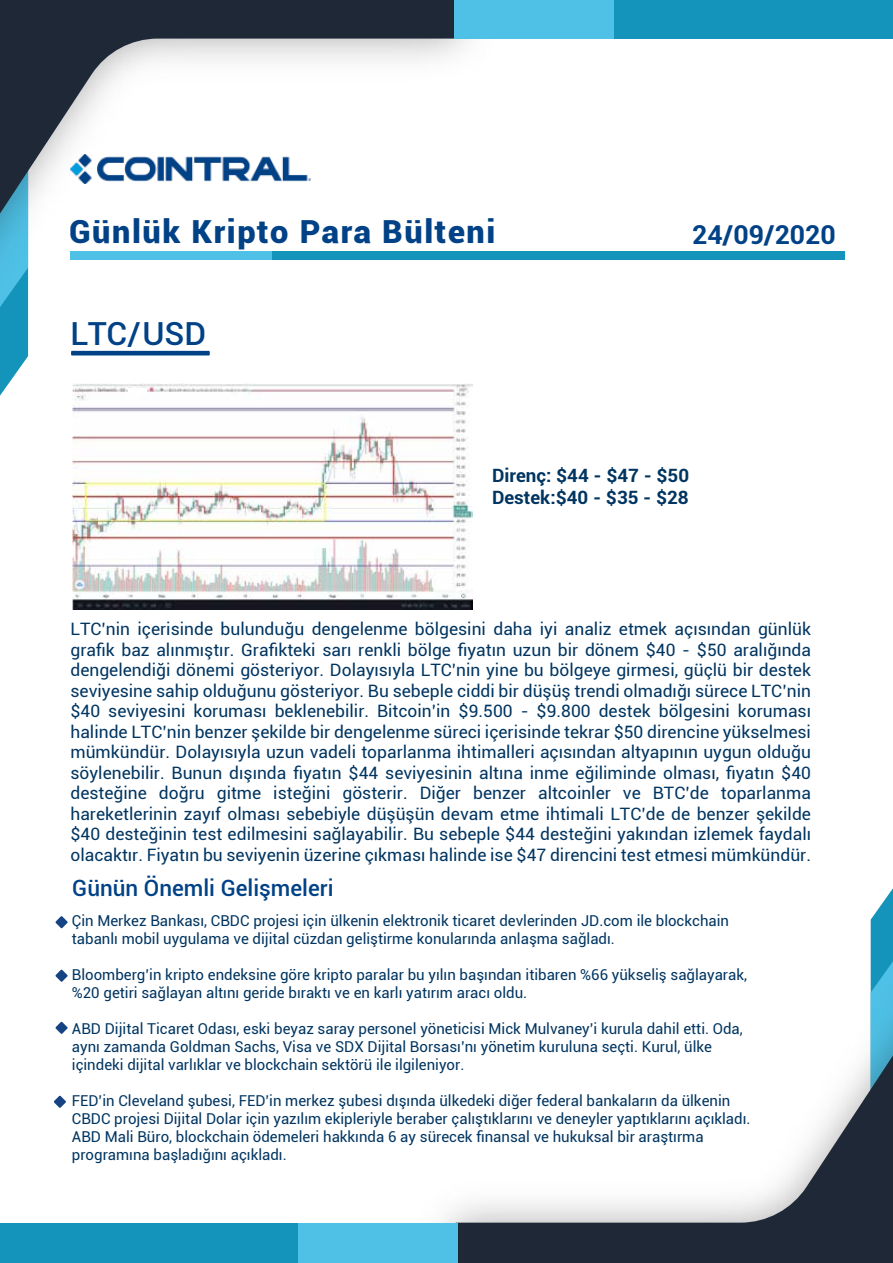
<style>
.page{position:relative;width:893px;height:1263px;background:#fff}
.page>*{position:absolute;margin:0;border:0;box-sizing:border-box;transform-origin:0 0}
.t1{font:900 31.8px "Roboto";letter-spacing:.05em;color:#014186}
.t2{font:500 31.8px "Roboto";letter-spacing:-.005em;color:#014186}
.t3{font:700 26.1px "Roboto";color:#014186}
.t4{font:500 22.5px "Roboto";color:#014186}
.t5{font:700 18.3px/22px "Roboto";color:#003561}
.t6{font:17.1px/20.5px "Roboto";color:#003561;text-align:justify}
.t7{font:15px/18px "Roboto";color:#003561}
</style>
<div class="page">
<hr style="left:71px;top:351px;width:139px;height:4px;background:#014186">
<svg style="left:0;top:336px;width:28px;height:60px"></svg>
<img style="left:0;top:39px;width:510px;height:297px">
<svg style="left:0;top:0;width:456px;height:282px"></svg>
<div style="left:454px;top:0;width:439px;height:39px;background:#4fc1e6"></div>
<div style="left:614px;top:0;width:279px;height:39px;background:#1494ba"></div>
<svg style="left:871px;top:888px;width:22px;height:37px"></svg>
<img style="left:402px;top:925px;width:491px;height:299px">
<svg style="left:456px;top:978px;width:437px;height:285px"></svg>
<div style="left:6px;top:1224px;width:452px;height:39px;background:#4fc1e6"></div>
<div style="left:0;top:1224px;width:298px;height:39px;background:#1494ba"></div>
<div style="left:70px;top:252px;width:573px;height:8px;background:#4fc1e6"></div>
<div style="left:273px;top:252px;width:572px;height:8px;background:#1494ba"></div>
<svg style="left:55px;top:1021px;width:13px;height:13px"></svg>
<svg style="left:54px;top:1095px;width:12px;height:13px"></svg>
<svg style="left:55px;top:969px;width:13px;height:13px"></svg>
<svg style="left:55px;top:916px;width:13px;height:13px"></svg>
<img style="left:72px;top:384px;width:401px;height:225px">
<hr style="left:128px;top:388px;width:19px;height:4px;background:#fff">
<h1 class="t1" style="left:69px;top:210px;width:428px">Günlük Kripto Para Bülteni</h1>
<h2 class="t3" style="left:692px;top:216px;width:145px">24/09/2020</h2>
<h1 class="t2" style="left:70px;top:311px;width:137px">LTC/USD</h1>
<p class="t5" style="left:492px;top:463px;width:199px">Direnç: $44 - $47 - $50<br>Destek:$40 - $35 - $28</p>
<p class="t6" style="left:70px;top:618px;width:742px">LTC’nin içerisinde bulunduğu dengelenme bölgesini daha iyi analiz etmek açısından günlük grafik baz alınmıştır. Grafikteki sarı renkli bölge fiyatın uzun bir dönem $40 - $50 aralığında dengelendiği dönemi gösteriyor. Dolayısıyla LTC’nin yine bu bölgeye girmesi, güçlü bir destek seviyesine sahip olduğunu gösteriyor. Bu sebeple ciddi bir düşüş trendi olmadığı sürece LTC’nin $40 seviyesini koruması beklenebilir. Bitcoin’in $9.500 - $9.800 destek bölgesini koruması halinde LTC’nin benzer şekilde bir dengelenme süreci içerisinde tekrar $50 direncine yükselmesi mümkündür. Dolayısıyla uzun vadeli toparlanma ihtimalleri açısından altyapının uygun olduğu söylenebilir. Bunun dışında fiyatın $44 seviyesinin altına inme eğiliminde olması, fiyatın $40 desteğine doğru gitme isteğini gösterir. Diğer benzer altcoinler ve BTC’de toparlanma hareketlerinin zayıf olması sebebiyle düşüşün devam etme ihtimali LTC’de de benzer şekilde $40 desteğinin test edilmesini sağlayabilir. Bu sebeple $44 desteğini yakından izlemek faydalı olacaktır. Fiyatın bu seviyenin üzerine çıkması halinde ise $47 direncini test etmesi mümkündür.</p>
<h3 class="t4" style="left:72px;top:872px;width:263px">Günün Önemli Gelişmeleri</h3>
<p class="t7" style="left:72px;top:911px;width:659px">Çin Merkez Bankası, CBDC projesi için ülkenin elektronik ticaret devlerinden JD.com ile blockchain tabanlı mobil uygulama ve dijital cüzdan geliştirme konularında anlaşma sağladı.</p>
<p class="t7" style="left:72px;top:965px;width:677px">Bloomberg’in kripto endeksine göre kripto paralar bu yılın başından itibaren %66 yükseliş sağlayarak, %20 getiri sağlayan altını geride bıraktı ve en karlı yatırım aracı oldu.</p>
<p class="t7" style="left:72px;top:1019px;width:672px">ABD Dijital Ticaret Odası, eski beyaz saray personel yöneticisi Mick Mulvaney’i kurula dahil etti. Oda, aynı zamanda Goldman Sachs, Visa ve SDX Dijital Borsası’nı yönetim kuruluna seçti. Kurul, ülke içindeki dijital varlıklar ve blockchain sektörü ile ilgileniyor.</p>
<p class="t7" style="left:72px;top:1091px;width:680px">FED’in Cleveland şubesi, FED’in merkez şubesi dışında ülkedeki diğer federal bankaların da ülkenin CBDC projesi Dijital Dolar için yazılım ekipleriyle beraber çalıştıklarını ve deneyler yaptıklarını açıkladı.<br>ABD Mali Büro, blockchain ödemeleri hakkında 6 ay sürecek finansal ve hukuksal bir araştırma programına başladığını açıkladı.</p>
</div>
